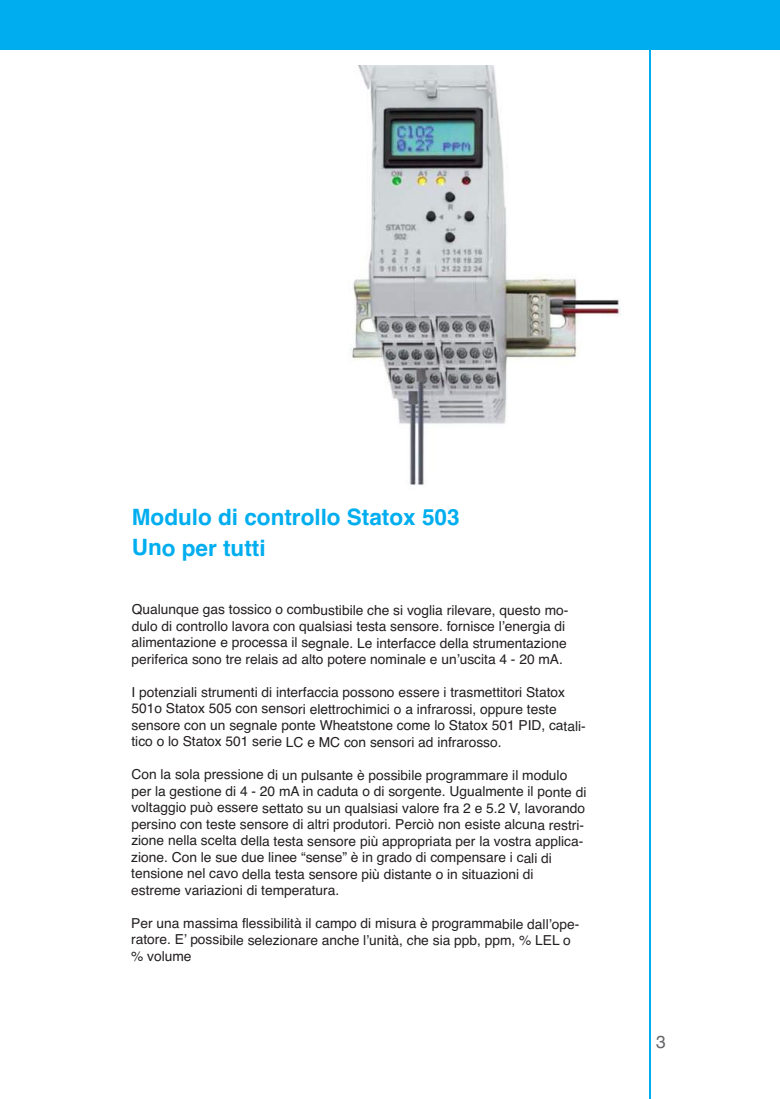
<style>
.page{position:relative;width:780px;height:1099px;background:#fff}
.page>*{position:absolute;margin:0;border:0;box-sizing:border-box;transform-origin:0 0}
.t1{font:700 22.5px/30.6px "Helvetica";letter-spacing:-.005em;color:#00aeef}
.t2{font:17.5px "Helvetica";color:#67676a}
.t3{font:13.75px/16.5px "Helvetica";letter-spacing:-.005em;color:#231f20}
</style>
<div class="page">
<img style="left:351px;top:66px;width:269px;height:419px">
<hr style="left:648px;top:37px;width:2px;height:1061px;background:#00aeef">
<div style="left:0;top:0;width:780px;height:50px;background:#00aeef"></div>
<h1 class="t1" style="left:132px;top:502px;width:329px">Modulo di controllo Statox 503<br>Uno per tutti</h1>
<p class="t3" style="left:132px;top:601px;width:438px">Qualunque gas tossico o combustibile che si voglia rilevare, questo mo&shy;dulo di controllo lavora con qualsiasi testa sensore. fornisce l’energia di alimentazione e processa il segnale. Le interfacce della strumentazione periferica sono tre relais ad alto potere nominale e un’uscita 4 - 20 mA.</p>
<p class="t3" style="left:131px;top:684px;width:456px">I potenziali strumenti di interfaccia possono essere i trasmettitori Statox 501o Statox 505 con sensori elettrochimici o a infrarossi, oppure teste sensore con un segnale ponte Wheatstone come lo Statox 501 PID, catali&shy;tico o lo Statox 501 serie LC e MC con sensori ad infrarosso.</p>
<p class="t3" style="left:131px;top:766px;width:456px">Con la sola pressione di un pulsante è possibile programmare il modulo per la gestione di 4 - 20 mA in caduta o di sorgente. Ugualmente il ponte di voltaggio può essere settato su un qualsiasi valore fra 2 e 5.2 V, lavorando persino con teste sensore di altri produtori. Perciò non esiste alcuna restri&shy;zione nella scelta della testa sensore più appropriata per la vostra applica&shy;zione. Con le sue due linee “sense” è in grado di compensare i cali di tensione nel cavo della testa sensore più distante o in situazioni di estreme variazioni di temperatura.</p>
<p class="t3" style="left:131px;top:915px;width:449px">Per una massima flessibilità il campo di misura è programmabile dall’ope&shy;ratore. E’ possibile selezionare anche l’unità, che sia ppb, ppm, % LEL o % volume</p>
<p class="t2" style="left:656px;top:1031px;width:11px">3</p>
</div>
